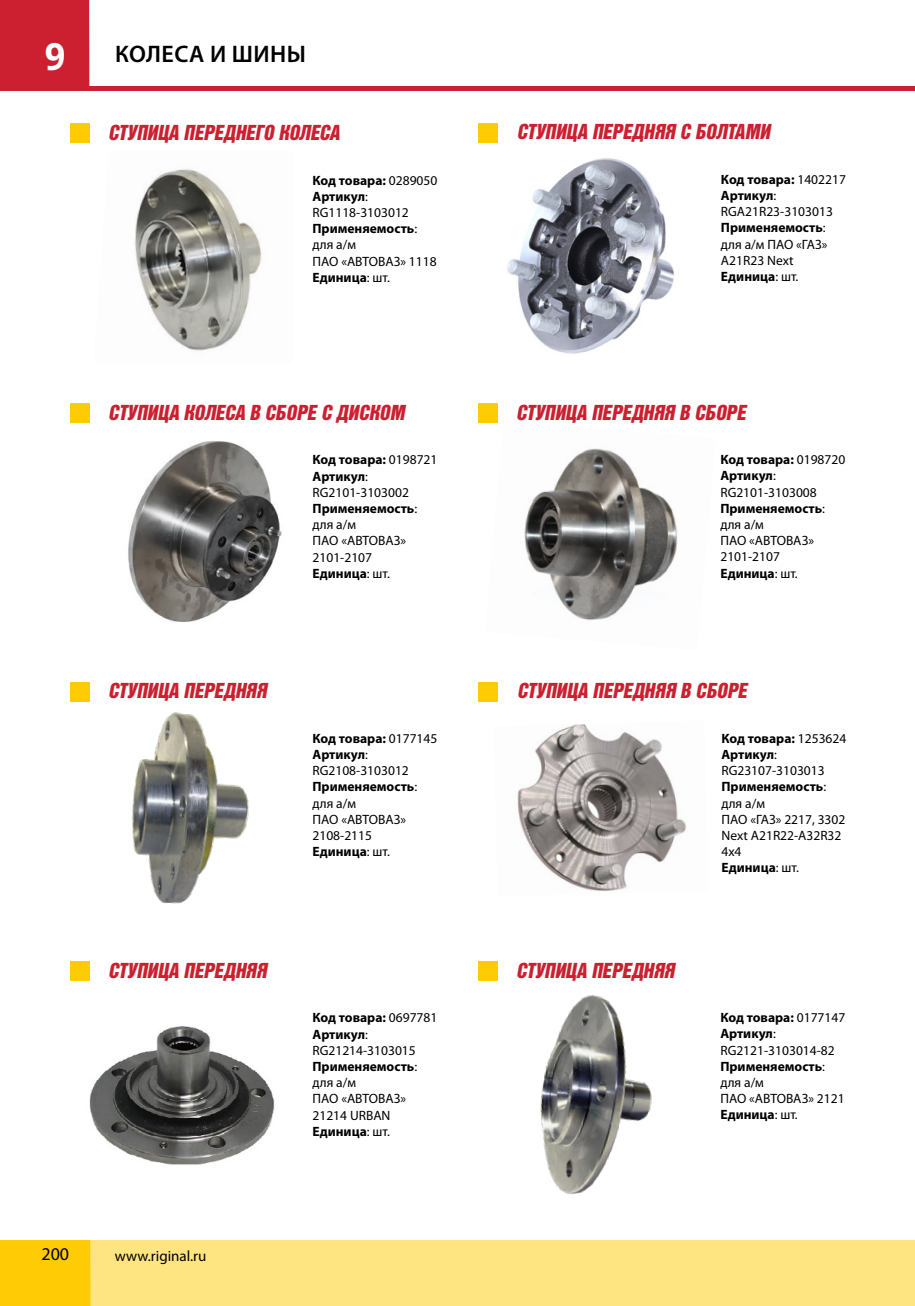
<style>
.page{position:relative;width:915px;height:1306px;background:#fff}
.page>*{position:absolute;margin:0;border:0;box-sizing:border-box;transform-origin:0 0}
.t1{font:700 37.5px "Noto Sans";color:#fff}
.t2{font:600 24px "Myriad Pro";letter-spacing:.02em;color:#000}
.t3{font:italic 21px "Bastion Kontrast";color:#cc2031}
.t4{font:18px "Myriad Pro";color:#000}
.t5{font:15px "Myriad Pro";color:#000}
.t6{font:13.5px/16.2px "Myriad Pro";color:#000}
.s1{font-weight:700}
</style>
<div class="page">
<img style="left:135px;top:169px;width:127px;height:182px">
<img style="left:517px;top:724px;width:170px;height:167px">
<img style="left:132px;top:712px;width:117px;height:192px">
<img style="left:478px;top:975px;width:174px;height:220px">
<img style="left:89px;top:1026px;width:186px;height:139px">
<img style="left:485px;top:420px;width:193px;height:201px">
<img style="left:128px;top:441px;width:154px;height:181px">
<img style="left:507px;top:158px;width:167px;height:196px">
<div style="left:90px;top:1240px;width:824px;height:65px;background:#ffe582"></div>
<hr style="left:0;top:86px;width:914px;height:4px;background:#cc2031">
<div style="left:0;top:1240px;width:90px;height:65px;background:#ffcb05"></div>
<div style="left:0;top:0;width:89px;height:86px;background:#cc2031"></div>
<div style="left:70px;top:403px;width:19px;height:19px;background:#ffcb05"></div>
<div style="left:70px;top:682px;width:19px;height:20px;background:#ffcb05"></div>
<div style="left:70px;top:961px;width:19px;height:19px;background:#ffcb05"></div>
<div style="left:478px;top:123px;width:19px;height:19px;background:#ffcb05"></div>
<div style="left:70px;top:123px;width:19px;height:19px;background:#ffcb05"></div>
<div style="left:478px;top:403px;width:19px;height:19px;background:#ffcb05"></div>
<div style="left:478px;top:682px;width:19px;height:20px;background:#ffcb05"></div>
<div style="left:478px;top:961px;width:19px;height:19px;background:#ffcb05"></div>
<h1 class="t1" style="left:45px;top:30px;width:22px">9</h1>
<h2 class="t2" style="left:115px;top:41px;width:192px">КОЛЕСА И ШИНЫ</h2>
<h3 class="t3" style="left:108px;top:122px;width:233px">СТУПИЦА ПЕРЕДНЕГО КОЛЕСА</h3>
<p class="t6" style="left:312px;top:172px;width:126px"><span class="s1">Код товара:</span> 0289050<br><span class="s1">Артикул</span>:<br>RG1118-3103012<br><span class="s1">Применяемость</span>: для а/м<br>ПАО «АВТОВАЗ» 1118<br><span class="s1">Единица</span>: шт.</p>
<h3 class="t3" style="left:516px;top:121px;width:254px">СТУПИЦА ПЕРЕДНЯЯ С БОЛТАМИ</h3>
<p class="t6" style="left:720px;top:171px;width:126px"><span class="s1">Код товара:</span> 1402217<br><span class="s1">Артикул</span>:<br>RGA21R23-3103013<br><span class="s1">Применяемость</span>: для а/м ПАО «ГАЗ»<br>A21R23 Next<br><span class="s1">Единица</span>: шт.</p>
<h3 class="t3" style="left:108px;top:402px;width:297px">СТУПИЦА КОЛЕСА В СБОРЕ С ДИСКОМ</h3>
<h3 class="t3" style="left:108px;top:680px;width:160px">СТУПИЦА ПЕРЕДНЯЯ</h3>
<p class="t6" style="left:312px;top:452px;width:126px"><span class="s1">Код товара:</span> 0198721<br><span class="s1">Артикул</span>:<br>RG2101-3103002<br><span class="s1">Применяемость</span>: для а/м<br>ПАО «АВТОВАЗ»<br>2101-2107<br><span class="s1">Единица</span>: шт.</p>
<p class="t6" style="left:312px;top:730px;width:126px"><span class="s1">Код товара:</span> 0177145<br><span class="s1">Артикул</span>:<br>RG2108-3103012<br><span class="s1">Применяемость</span>: для а/м<br>ПАО «АВТОВАЗ»<br>2108-2115<br><span class="s1">Единица</span>: шт.</p>
<h3 class="t3" style="left:516px;top:402px;width:231px">СТУПИЦА ПЕРЕДНЯЯ В СБОРЕ</h3>
<p class="t6" style="left:720px;top:452px;width:126px"><span class="s1">Код товара:</span> 0198720<br><span class="s1">Артикул</span>:<br>RG2101-3103008<br><span class="s1">Применяемость</span>: для а/м<br>ПАО «АВТОВАЗ»<br>2101-2107<br><span class="s1">Единица</span>: шт.</p>
<h3 class="t3" style="left:517px;top:680px;width:231px">СТУПИЦА ПЕРЕДНЯЯ В СБОРЕ</h3>
<p class="t6" style="left:721px;top:730px;width:126px"><span class="s1">Код товара:</span> 1253624<br><span class="s1">Артикул</span>:<br>RG23107-3103013<br><span class="s1">Применяемость</span>: для а/м<br>ПАО «ГАЗ» 2217, 3302<br>Next A21R22-A32R32<br>4x4<br><span class="s1">Единица</span>: шт.</p>
<h3 class="t3" style="left:108px;top:960px;width:160px">СТУПИЦА ПЕРЕДНЯЯ</h3>
<h3 class="t3" style="left:516px;top:959px;width:160px">СТУПИЦА ПЕРЕДНЯЯ</h3>
<p class="t6" style="left:312px;top:1010px;width:126px"><span class="s1">Код товара:</span> 0697781<br><span class="s1">Артикул</span>:<br>RG21214-3103015<br><span class="s1">Применяемость</span>: для а/м<br>ПАО «АВТОВАЗ»<br>21214 URBAN<br><span class="s1">Единица</span>: шт.</p>
<p class="t6" style="left:720px;top:1009px;width:126px"><span class="s1">Код товара:</span> 0177147<br><span class="s1">Артикул</span>:<br>RG2121-3103014-82<br><span class="s1">Применяемость</span>: для а/м<br>ПАО «АВТОВАЗ» 2121<br><span class="s1">Единица</span>: шт.</p>
<h3 class="t4" style="left:41px;top:1244px;width:29px">200</h3>
<p class="t5" style="left:115px;top:1247px;width:93px">www.riginal.ru</p>
</div>
